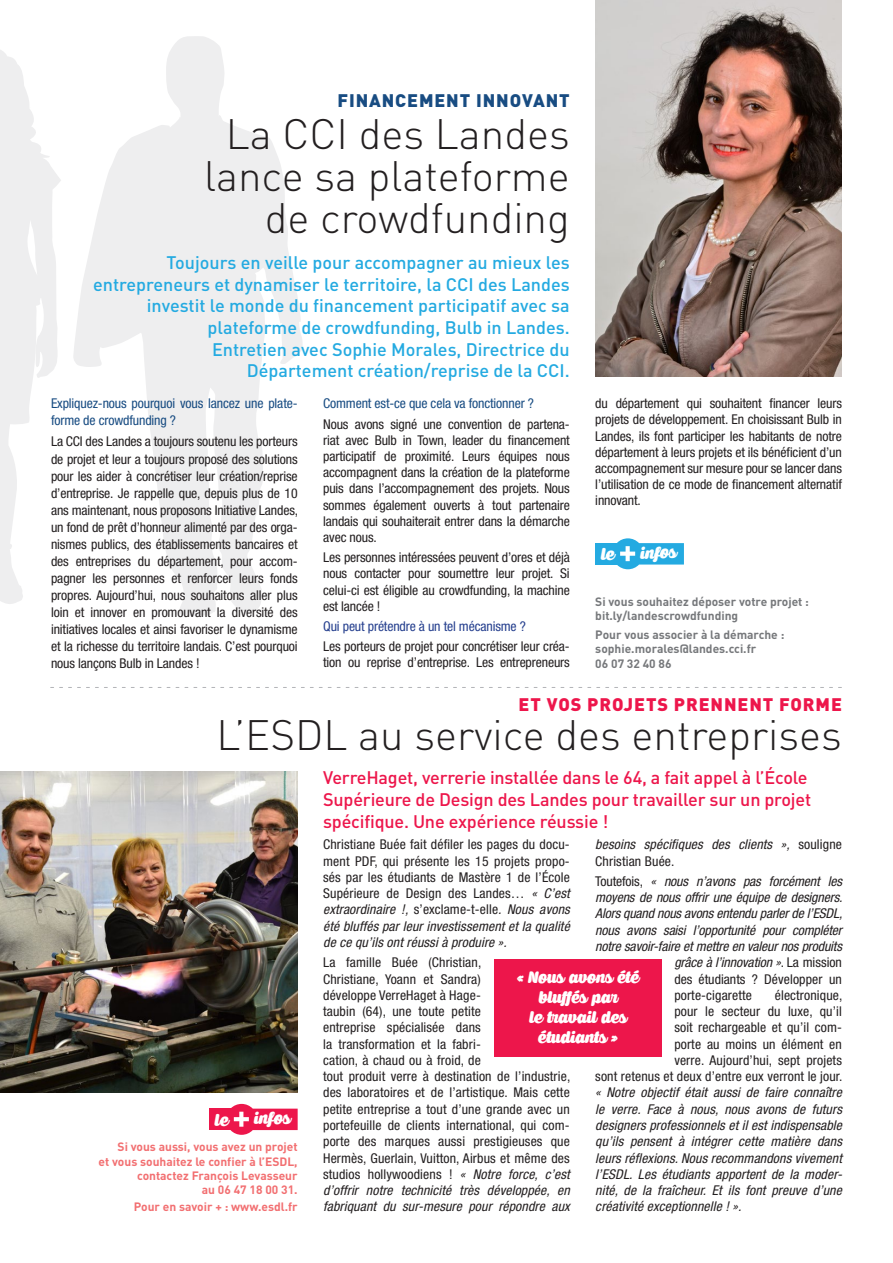
<style>
.page{position:relative;width:893px;height:1263px;background:#fff}
.page>*{position:absolute;margin:0;border:0;box-sizing:border-box;transform-origin:0 0}
.t1{font:300 42px "DIN";color:#231f20}
.t2{font:500 18px/21.6px "DIN";color:#24aae1;text-align:right}
.t3{font:500 18px/21.6px "DIN";letter-spacing:-.01em;color:#ed164b}
.t4{font:900 18px "DIN";letter-spacing:.05em;color:#ed164b}
.t5{font:900 18px "DIN";letter-spacing:.05em;color:#184c82}
.t6{font:16.65px "Caprica Script Personal Use";color:#fff}
.t7{font:16.5px/19.8px "Caprica Script Personal Use";color:#fff;text-align:center}
.Texte_courant{font:condensed 13.5px/16.4px "Helvetica Neue";letter-spacing:.01em;color:#231f20;text-align:justify}
.t8{font:italic condensed 13.5px/16.4px "Helvetica Neue";letter-spacing:.01em;color:#231f20}
.t9{font:italic condensed 13.5px "Helvetica Neue";letter-spacing:-.01em;color:#231f20}
.Texte_courant-2{font:condensed 13.5px/17.1px "Helvetica Neue";letter-spacing:-.01em;color:#184c82}
.Texte_courant-3{font:condensed 13.5px/16.2px "Helvetica Neue";letter-spacing:-.01em;color:#231f20}
.Texte_courant-4{font:condensed 13.5px "Helvetica Neue";letter-spacing:-.01em;color:#253f8e}
.t10{font:700 12px/14.4px "DIN";color:#76787b}
.t11{font:700 12px/14.4px "DIN";color:#f26f71;text-align:right}
.s1{font-style:italic}
.s2{font-style:normal}
</style>
<div class="page">
<svg style="left:73px;top:36px;width:230px;height:580px;fill:#eeeeef"></svg>
<svg style="left:0;top:50px;width:61px;height:554px"></svg>
<img style="left:595px;top:0;width:247px;height:377px">
<img style="left:0;top:771px;width:298px;height:322px">
<div style="left:494px;top:959px;width:168px;height:98px;background:#ed164b"></div>
<div style="left:209px;top:1108px;width:23px;height:22px;background:#ed164b"></div>
<div style="left:595px;top:543px;width:23px;height:21px;background:#24aae1"></div>
<svg style="left:51px;top:687px;width:791px;height:1px"></svg>
<svg style="left:230px;top:1104px;width:68px;height:31px"></svg>
<svg style="left:601px;top:538px;width:83px;height:31px"></svg>
<p class="t5" style="left:337px;top:88px;width:234px">FINANCEMENT INNOVANT</p>
<p class="t1" style="left:226px;top:108px;width:346px">La CCI des Landes</p>
<p class="t1" style="left:204px;top:150px;width:367px">lance sa plateforme</p>
<p class="t1" style="left:265px;top:192px;width:307px">de crowdfunding</p>
<p class="t2" style="left:93px;top:251px;width:478px">Toujours en veille pour accompagner au mieux les entrepreneurs et dynamiser le territoire, la CCI des Landes investit le monde du financement participatif avec sa plateforme de crowdfunding, Bulb in Landes.</p>
<p class="t2" style="left:212px;top:338px;width:359px">Entretien avec Sophie Morales, Directrice du</p>
<p class="t2" style="left:247px;top:359px;width:324px">Département création/reprise de la CCI.</p>
<p class="Texte_courant-2" style="left:51px;top:395px;width:248px">Expliquez-nous pourquoi vous lancez une plate&shy;forme de crowdfunding ?</p>
<p class="Texte_courant" style="left:51px;top:433px;width:249px;line-height:17.1px">La CCI des Landes a toujours soutenu les porteurs de projet et leur a toujours proposé des solutions pour les aider à concrétiser leur création/reprise d’entreprise. Je rappelle que, depuis plus de 10 ans maintenant, nous proposons Initiative Landes, un fond de prêt d’honneur alimenté par des orga&shy;nismes publics, des établissements bancaires et des entreprises du département, pour accom&shy;pagner les personnes et renforcer leurs fonds propres. Aujourd’hui, nous souhaitons aller plus loin et innover en promouvant la diversité des initiatives locales et ainsi favoriser le dynamisme et la richesse du territoire landais. C’est pourquoi nous lançons Bulb in Landes !</p>
<p class="Texte_courant-2" style="left:323px;top:395px;width:212px">Comment est-ce que cela va fonctionner ?</p>
<p class="Texte_courant" style="left:323px;top:415px;width:248px">Nous avons signé une convention de partena&shy;riat avec Bulb in Town, leader du financement participatif de proximité. Leurs équipes nous accompagnent dans la création de la plateforme puis dans l’accompagnement des projets. Nous sommes également ouverts à tout partenaire landais qui souhaiterait entrer dans la démarche avec nous.</p>
<p class="Texte_courant" style="left:323px;top:549px;width:248px">Les personnes intéressées peuvent d’ores et déjà nous contacter pour soumettre leur projet. Si celui-ci est éligible au crowdfunding, la machine est lancée !</p>
<p class="Texte_courant-4" style="left:323px;top:618px;width:204px">Qui peut prétendre à un tel mécanisme ?</p>
<p class="Texte_courant-3" style="left:323px;top:638px;width:248px">Les porteurs de projet pour concrétiser leur créa&shy;tion ou reprise d’entreprise. Les entrepreneurs</p>
<p class="Texte_courant" style="left:595px;top:395px;width:248px">du département qui souhaitent financer leurs projets de développement. En choisissant Bulb in Landes, ils font participer les habitants de notre département à leurs projets et ils bénéficient d’un accompagnement sur mesure pour se lancer dans l’utilisation de ce mode de financement alternatif innovant.</p>
<p class="t6" style="left:639px;top:543px;width:38px;rotate:-2deg">infos</p>
<p class="t10" style="left:595px;top:594px;width:215px">Si vous souhaitez déposer votre projet :</p>
<p class="t10" style="left:595px;top:608px;width:144px">bit.ly/landescrowdfunding</p>
<p class="t10" style="left:595px;top:627px;width:191px">Pour vous associer à la démarche : sophie.morales@landes.cci.fr<br>06 07 32 40 86</p>
<p class="t4" style="left:519px;top:693px;width:325px">ET VOS PROJETS PRENNENT FORME</p>
<p class="t1" style="left:217px;top:709px;width:627px">L’ESDL au service des entreprises</p>
<p class="t6" style="left:253px;top:1109px;width:38px;rotate:-2deg">infos</p>
<p class="t11" style="left:118px;top:1139px;width:182px">Si vous aussi, vous avez un projet</p>
<p class="t11" style="left:99px;top:1153px;width:201px">et vous souhaitez le confier à l’ESDL, contactez François Levasseur<br>au 06 47 18 00 31.</p>
<p class="t11" style="left:134px;top:1198px;width:165px">Pour en savoir + : www.esdl.fr</p>
<p class="t3" style="left:323px;top:766px;width:489px">VerreHaget, verrerie installée dans le 64, a fait appel à l’École<br>Supérieure de Design des Landes pour travailler sur un projet spécifique. Une expérience réussie !</p>
<p class="Texte_courant" style="left:323px;top:836px;width:248px">Christiane Buée fait défiler les pages du docu&shy;ment PDF, qui présente les 15 projets propo&shy;sés par les étudiants de Mastère 1 de l’École Supérieure de Design des Landes… <span class="s1">« C’est extraordinaire !,</span> s’exclame-t-elle<span class="s1">. Nous avons été bluffés par leur investissement et la qualité de ce qu’ils ont réussi à produire ».</span></p>
<p class="Texte_courant" style="left:323px;top:954px;width:249px;text-align:left">La famille Buée (Christian,<br>Christiane, Yoann et Sandra)<br>développe VerreHaget à Hage-<br>taubin (64), une toute petite<br>entreprise spécialisée dans<br>la transformation et la fabri-<br>cation, à chaud ou à froid, de<br>tout produit verre à destination de l’industrie, des laboratoires et de l’artistique. Mais cette petite entreprise a tout d’une grande avec un portefeuille de clients international, qui com&shy;porte des marques aussi prestigieuses que Hermès, Guerlain, Vuitton, Airbus et même des studios hollywoodiens ! <span class="s1">« Notre force, c’est d’offrir notre technicité très développée, en fabriquant du sur-mesure pour répondre aux</span></p>
<p class="t8" style="left:595px;top:836px;width:248px">besoins spécifiques des clients », <span class="s2">souligne<br>Christian Buée.</span></p>
<p class="t9" style="left:595px;top:873px;width:248px"><span class="s2">Toutefois,</span> « nous n’avons pas forcément les</p>
<p class="t9" style="left:595px;top:889px;width:249px">moyens de nous offrir une équipe de designers.</p>
<p class="t9" style="left:595px;top:906px;width:249px">Alors quand nous avons entendu parler de l’ESDL,</p>
<p class="t9" style="left:595px;top:922px;width:248px">nous avons saisi l’opportunité pour compléter</p>
<p class="t9" style="left:595px;top:938px;width:248px">notre savoir-faire et mettre en valeur nos produits</p>
<p class="t9" style="left:674px;top:955px;width:169px">grâce à l’innovation »<span class="s2">. La mission</span></p>
<p class="Texte_courant" style="left:674px;top:970px;width:169px">des étudiants ? Développer un</p>
<p class="Texte_courant" style="left:674px;top:987px;width:79px">porte-cigarette</p>
<p class="Texte_courant" style="left:775px;top:987px;width:69px">électronique,</p>
<p class="Texte_courant" style="left:674px;top:1003px;width:169px">pour le secteur du luxe, qu’il</p>
<p class="Texte_courant" style="left:674px;top:1019px;width:169px">soit rechargeable et qu’il com-</p>
<p class="Texte_courant" style="left:674px;top:1035px;width:169px">porte au moins un élément en</p>
<p class="Texte_courant" style="left:674px;top:1052px;width:169px">verre. Aujourd’hui, sept projets</p>
<p class="Texte_courant" style="left:595px;top:1068px;width:249px">sont retenus et deux d’entre eux verront le jour.</p>
<p class="t8" style="left:595px;top:1084px;width:248px">« Notre objectif était aussi de faire connaître</p>
<p class="t8" style="left:595px;top:1101px;width:248px">le verre. Face à nous, nous avons de futurs</p>
<p class="t8" style="left:595px;top:1117px;width:248px">designers professionnels et il est indispensable</p>
<p class="t8" style="left:595px;top:1133px;width:248px">qu’ils pensent à intégrer cette matière dans</p>
<p class="t8" style="left:595px;top:1149px;width:248px">leurs réflexions. Nous recommandons vivement</p>
<p class="t8" style="left:595px;top:1166px;width:248px">l’ESDL. Les étudiants apportent de la moder-</p>
<p class="t8" style="left:595px;top:1182px;width:248px">nité, de la fraîcheur. Et ils font preuve d’une</p>
<p class="t8" style="left:595px;top:1198px;width:148px">créativité exceptionnelle ! ».</p>
<p class="t7" style="left:517px;top:968px;width:123px">« Nous avons été bluffés par</p>
<p class="t7" style="left:529px;top:1008px;width:99px">le travail des étudiants »</p>
</div>
